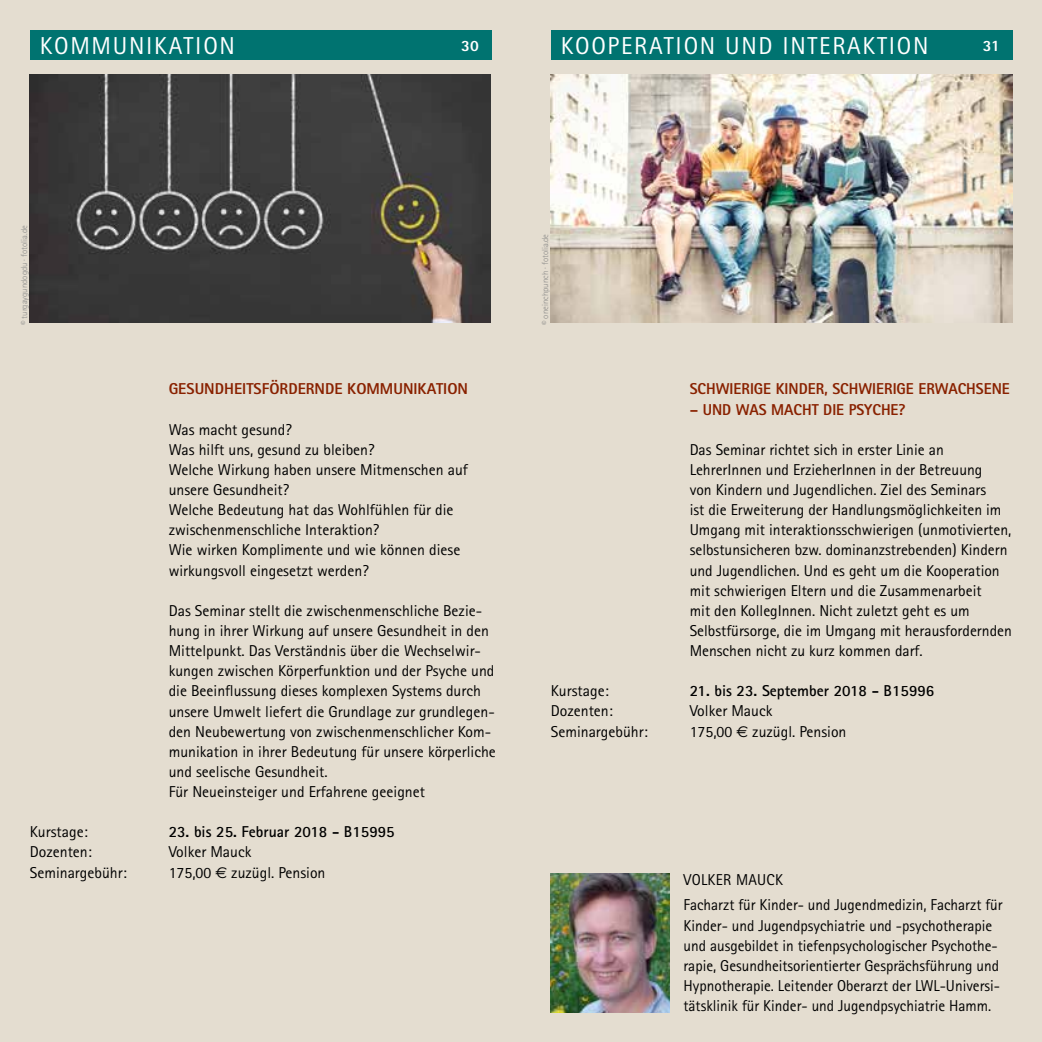
<style>
.page{position:relative;width:1042px;height:1042px;background:#e4ddd0}
.page>*{position:absolute;margin:0;border:0;box-sizing:border-box;transform-origin:0 0}
.t1{font:24.5px "Rotis Sans Serif";letter-spacing:.07em;color:#fff}
.t2{font:15.75px/20.1px "Rotis Sans Serif";color:#000}
.t3{font:800 15.75px "Rotis Sans Serif";color:#892100}
.t4{font:700 15.75px "Rotis Sans Serif";color:#000}
.t5{font:800 15.75px "Rotis Sans Serif";color:#fff}
.t6{font:300 8.75px "Rotis Sans Serif";color:#878786}
.s1{font-family:"Euro Sans"}
</style>
<div class="page">
<div style="left:30px;top:30px;width:461px;height:30px;background:#007370"></div>
<img style="left:30px;top:74px;width:460px;height:248px">
<div style="left:551px;top:30px;width:461px;height:30px;background:#007370"></div>
<img style="left:551px;top:873px;width:119px;height:139px">
<img style="left:551px;top:74px;width:461px;height:248px">
<h1 class="t1" style="left:40px;top:31px;width:197px">KOMMUNIKATION</h1>
<p class="t5" style="left:461px;top:35px;width:19px">30</p>
<h1 class="t1" style="left:561px;top:31px;width:369px">KOOPERATION UND INTERAKTION</h1>
<p class="t5" style="left:983px;top:35px;width:18px">31</p>
<p class="t6" style="left:19px;top:325px;width:101px;rotate:-90deg">© turgaygundogdu · fotolia.de</p>
<p class="t3" style="left:169px;top:379px;width:301px">GESUNDHEITSFÖRDERNDE KOMMUNIKATION</p>
<p class="t2" style="left:169px;top:419px;width:301px">Was macht gesund?<br>Was hilft uns, gesund zu bleiben?<br>Welche Wirkung haben unsere Mitmenschen auf unsere Gesundheit?<br>Welche Bedeutung hat das Wohlfühlen für die zwischenmenschliche Interaktion?<br>Wie wirken Komplimente und wie können diese wirkungsvoll eingesetzt werden?</p>
<p class="t2" style="left:169px;top:600px;width:329px">Das Seminar stellt die zwischenmenschliche Bezie&shy;hung in ihrer Wirkung auf unsere Gesundheit in den Mittelpunkt. Das Verständnis über die Wechselwir&shy;kungen zwischen Körperfunktion und der Psyche und die Beeinflussung dieses komplexen Systems durch unsere Umwelt liefert die Grundlage zur grundlegen&shy;den Neubewertung von zwischenmenschlicher Kom&shy;munikation in ihrer Bedeutung für unsere körperliche und seelische Gesundheit.<br>Für Neueinsteiger und Erfahrene geeignet</p>
<p class="t6" style="left:540px;top:325px;width:93px;rotate:-90deg">© oneinchpunch · fotolia.de</p>
<p class="t3" style="left:690px;top:379px;width:322px">SCHWIERIGE KINDER, SCHWIERIGE ERWACHSENE</p>
<p class="t3" style="left:690px;top:399px;width:217px">– UND WAS MACHT DIE PSYCHE?</p>
<p class="t2" style="left:690px;top:439px;width:324px">Das Seminar richtet sich in erster Linie an LehrerInnen und ErzieherInnen in der Betreuung<br>von Kindern und Jugendlichen. Ziel des Seminars<br>ist die Erweiterung der Handlungsmöglichkeiten im Umgang mit interaktionsschwierigen (unmotivierten, selbstunsicheren bzw. dominanzstrebenden) Kindern und Jugendlichen. Und es geht um die Kooperation mit schwierigen Eltern und die Zusammenarbeit<br>mit den KollegInnen. Nicht zuletzt geht es um Selbstfürsorge, die im Umgang mit herausfordernden Menschen nicht zu kurz kommen darf.</p>
<p class="t2" style="left:551px;top:681px;width:60px">Kurstage:</p>
<p class="t4" style="left:690px;top:681px;width:246px">21. bis 23. September 2018 - B15996</p>
<p class="t2" style="left:551px;top:701px;width:64px">Dozenten:</p>
<p class="t2" style="left:690px;top:701px;width:84px">Volker Mauck</p>
<p class="t2" style="left:551px;top:721px;width:99px">Seminargebühr:</p>
<p class="t2" style="left:690px;top:721px;width:158px">175,00 <span class="s1">E</span> zuzügl. Pension</p>
<p class="t2" style="left:30px;top:822px;width:60px">Kurstage:</p>
<p class="t4" style="left:169px;top:822px;width:227px">23. bis 25. Februar 2018 - B15995</p>
<p class="t2" style="left:30px;top:842px;width:64px">Dozenten:</p>
<p class="t2" style="left:169px;top:842px;width:84px">Volker Mauck</p>
<p class="t2" style="left:30px;top:862px;width:99px">Seminargebühr:</p>
<p class="t2" style="left:169px;top:862px;width:158px">175,00 <span class="s1">E</span> zuzügl. Pension</p>
<p class="t2" style="left:683px;top:867px;width:321px;line-height:25px">VOLKER MAUCK<br>Facharzt für Kinder- und Jugendmedizin, Facharzt für</p>
<p class="t2" style="left:683px;top:915px;width:318px">Kinder- und Jugendpsychiatrie und -psychotherapie und ausgebildet in tiefenpsychologischer Psychothe&shy;rapie, Gesundheitsorientierter Gesprächsführung und Hypnotherapie. Leitender Oberarzt der LWL-Universi&shy;tätsklinik für Kinder- und Jugendpsychiatrie Hamm.</p>
</div>
